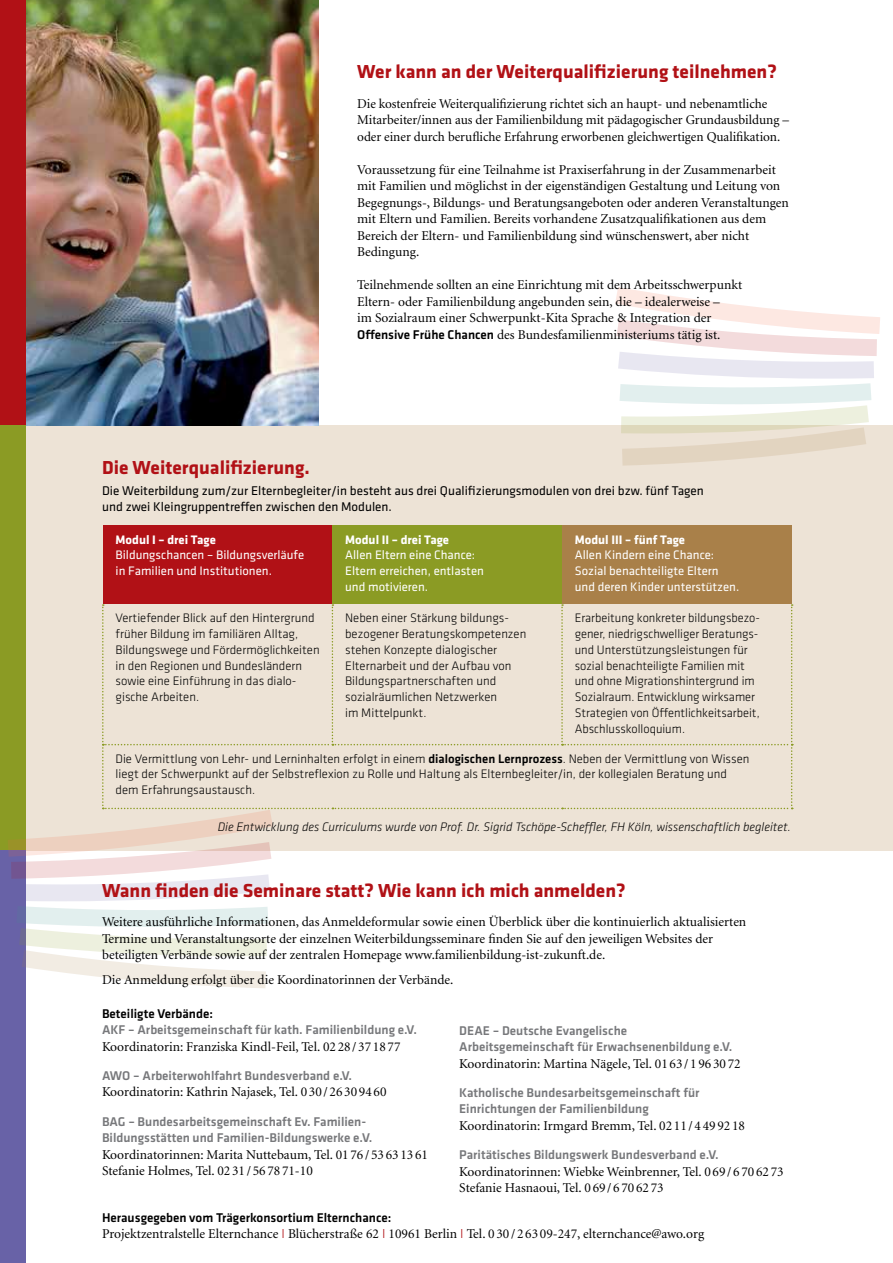
<style>
.page{position:relative;width:893px;height:1263px;background:#fff}
.page>*{position:absolute;margin:0;border:0;box-sizing:border-box;transform-origin:0 0}
.t1{font:700 19.5px "Klavika";color:#b11116}
.t2{font:13.5px/16.5px "Minion";color:#000}
.t3{font:500 13.2px/16.5px "Klavika";color:#77787b}
.t4{font:13.2px/16.5px "Klavika";color:#000}
.t5{font:500 13.2px "Klavika";color:#000}
.t6{font:300 12.75px/15.8px "Klavika";color:#000}
.t7{font:12.75px/15.8px "Klavika";color:#fff}
.t8{font:italic 300 12.75px "Klavika";color:#000}
.t9{font:700 12.75px "Klavika";color:#fff}
.s1{font-family:"Klavika";font-weight:500;font-size:13.2px}
.s2{font-weight:500}
.s3{color:#b11116}
</style>
<div class="page">
<div style="left:0;top:425px;width:893px;height:425px;background:#ede3d6"></div>
<img style="left:26px;top:0;width:293px;height:425px">
<svg style="left:615px;top:287px;width:265px;height:179px"></svg>
<div style="left:0;top:0;width:26px;height:425px;background:#b11116"></div>
<div style="left:0;top:425px;width:26px;height:425px;background:#8b9b24"></div>
<div style="left:0;top:850px;width:26px;height:413px;background:#6862a7"></div>
<div style="left:103px;top:526px;width:229px;height:78px;background:#b11116"></div>
<div style="left:332px;top:526px;width:230px;height:78px;background:#8b9b24"></div>
<div style="left:562px;top:526px;width:230px;height:78px;background:#a98049"></div>
<svg style="left:8px;top:604px;width:785px;height:384px"></svg>
<h1 class="t1" style="left:357px;top:58px;width:421px">Wer kann an der Weiterqualifizierung teilnehmen?</h1>
<p class="t2" style="left:357px;top:96px;width:433px">Die kostenfreie Weiterqualifizierung richtet sich an haupt- und nebenamtliche<br>Mitarbeiter/innen aus der Familienbildung mit pädagogischer Grundausbildung – oder einer durch berufliche Erfahrung erworbenen gleichwertigen Qualifikation.</p>
<p class="t2" style="left:357px;top:162px;width:433px">Voraussetzung für eine Teilnahme ist Praxiserfahrung in der Zusammenarbeit mit Familien und möglichst in der eigenständigen Gestaltung und Leitung von Begegnungs-, Bildungs- und Beratungsangeboten oder anderen Veranstaltungen mit Eltern und Familien. Bereits vorhandene Zusatzqualifikationen aus dem Bereich der Eltern- und Familienbildung sind wünschenswert, aber nicht Bedingung.</p>
<p class="t2" style="left:357px;top:277px;width:386px">Teilnehmende sollten an eine Einrichtung mit dem Arbeitsschwerpunkt Eltern- oder Familienbildung angebunden sein, die – idealerweise –<br>im Sozialraum einer Schwerpunkt-Kita Sprache &amp; Integration der <span class="s1">Offensive Frühe Chancen</span> des Bundesfamilienministeriums tätig ist.</p>
<h1 class="t1" style="left:102px;top:453px;width:209px">Die Weiterqualifizierung.</h1>
<p class="t4" style="left:102px;top:482px;width:603px">Die Weiterbildung zum/zur Elternbegleiter/in besteht aus drei Qualifizierungsmodulen von drei bzw. fünf Tagen und zwei Kleingruppentreffen zwischen den Modulen.</p>
<p class="t9" style="left:116px;top:530px;width:102px">Modul I – drei Tage</p>
<p class="t7" style="left:116px;top:547px;width:190px">Bildungschancen – Bildungsverläufe in Familien und Institutionen.</p>
<p class="t9" style="left:575px;top:530px;width:112px">Modul III – fünf Tage</p>
<p class="t7" style="left:575px;top:547px;width:166px">Allen Kindern eine Chance:<br>Sozial benachteiligte Eltern und deren Kinder unterstützen.</p>
<p class="t9" style="left:345px;top:530px;width:105px">Modul II – drei Tage</p>
<p class="t7" style="left:345px;top:547px;width:140px">Allen Eltern eine Chance:<br>Eltern erreichen, entlasten und motivieren.</p>
<p class="t6" style="left:116px;top:610px;width:206px">Vertiefender Blick auf den Hintergrund früher Bildung im familiären Alltag, Bildungswege und Fördermöglichkeiten in den Regionen und Bundesländern sowie eine Einführung in das dialo&shy;gische Arbeiten.</p>
<p class="t6" style="left:345px;top:610px;width:183px">Neben einer Stärkung bildungs&shy;bezogener Beratungskompetenzen stehen Konzepte dialogischer<br>Elternarbeit und der Aufbau von<br>Bildungspartnerschaften und sozialräumlichen Netzwerken<br>im Mittelpunkt.</p>
<p class="t6" style="left:575px;top:610px;width:187px">Erarbeitung konkreter bildungsbezo&shy;gener, niedrigschwelliger Beratungs&shy;und Unterstützungsleistungen für sozial benachteiligte Familien mit und ohne Migrationshintergrund im Sozialraum. Entwicklung wirksamer Strategien von Öffentlichkeitsarbeit, Abschlusskolloquium.</p>
<p class="t6" style="left:116px;top:750px;width:635px">Die Vermittlung von Lehr- und Lerninhalten erfolgt in einem <span class="s2">dialogischen Lernprozess</span>. Neben der Vermittlung von Wissen liegt der Schwerpunkt auf der Selbstreflexion zu Rolle und Haltung als Elternbegleiter/in, der kollegialen Beratung und dem Erfahrungsaustausch.</p>
<p class="t8" style="left:218px;top:819px;width:575px">Die Entwicklung des Curriculums wurde von Prof. Dr. Sigrid Tschöpe-Scheffler, FH Köln, wissenschaftlich begleitet.</p>
<h1 class="t1" style="left:102px;top:876px;width:525px">Wann finden die Seminare statt? Wie kann ich mich anmelden?</h1>
<p class="t2" style="left:102px;top:914px;width:646px">Weitere ausführliche Informationen, das Anmeldeformular sowie einen Überblick über die kontinuierlich aktualisierten<br>Termine und Veranstaltungsorte der einzelnen Weiterbildungsseminare finden Sie auf den jeweiligen Websites der beteiligten Verbände sowie auf der zentralen Homepage www.familienbildung-ist-zukunft.de.</p>
<p class="t2" style="left:102px;top:972px;width:353px">Die Anmeldung erfolgt über die Koordinatorinnen der Verbände.</p>
<p class="t5" style="left:102px;top:1004px;width:112px">Beteiligte Verbände:</p>
<p class="t3" style="left:102px;top:1021px;width:316px">AKF – Arbeitsgemeinschaft für kath. Familienbildung e.V.</p>
<p class="t2" style="left:102px;top:1038px;width:300px">Koordinatorin: Franziska Kindl-Feil, Tel. 02 28 / 37 18 77</p>
<p class="t3" style="left:102px;top:1067px;width:252px">AWO – Arbeiterwohlfahrt Bundesverband e.V.</p>
<p class="t2" style="left:102px;top:1084px;width:286px">Koordinatorin: Kathrin Najasek, Tel. 0 30 / 26 30 94 60</p>
<p class="t3" style="left:102px;top:1113px;width:272px">BAG – Bundesarbeitsgemeinschaft Ev. Familien-<br>Bildungsstätten und Familien-Bildungswerke e.V.</p>
<p class="t2" style="left:102px;top:1146px;width:327px">Koordinatorinnen: Marita Nuttebaum, Tel. 01 76 / 53 63 13 61<br>Stefanie Holmes, Tel. 02 31 / 56 78 71-10</p>
<p class="t3" style="left:459px;top:1021px;width:275px">DEAE – Deutsche Evangelische<br>Arbeitsgemeinschaft für Erwachsenenbildung e.V.</p>
<p class="t2" style="left:459px;top:1055px;width:283px">Koordinatorin: Martina Nägele, Tel. 01 63 / 1 96 30 72</p>
<p class="t3" style="left:459px;top:1084px;width:242px">Katholische Bundesarbeitsgemeinschaft für<br>Einrichtungen der Familienbildung</p>
<p class="t2" style="left:459px;top:1118px;width:287px">Koordinatorin: Irmgard Bremm, Tel. 02 11 / 4 49 92 18</p>
<p class="t3" style="left:459px;top:1146px;width:261px">Paritätisches Bildungswerk Bundesverband e.V.</p>
<p class="t2" style="left:459px;top:1163px;width:326px">Koordinatorinnen: Wiebke Weinbrenner, Tel. 0 69 / 6 70 62 73<br>Stefanie Hasnaoui, Tel. 0 69 / 6 70 62 73</p>
<p class="t5" style="left:102px;top:1208px;width:291px">Herausgegeben vom Trägerkonsortium Elternchance:</p>
<p class="t2" style="left:102px;top:1226px;width:604px">Projektzentralstelle Elternchance <span class="s3">|</span> Blücherstraße 62 <span class="s3">|</span> 10961 Berlin <span class="s3">|</span> Tel. 0 30 / 2 63 09-247, elternchance@awo.org</p>
</div>
